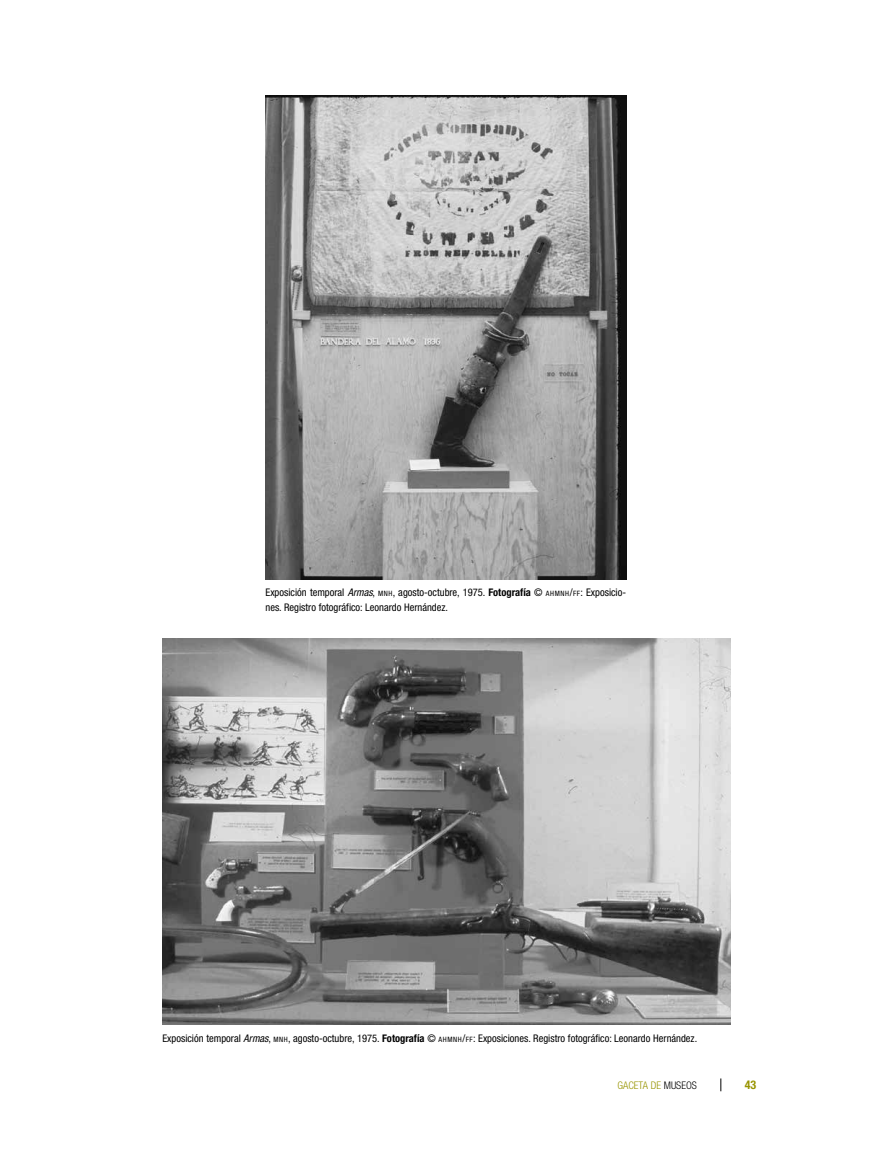
<style>
.page{position:relative;width:881px;height:1149px;background:#fff}
.page>*{position:absolute;margin:0;border:0;box-sizing:border-box;transform-origin:0 0}
.t1{font:700 condensed 12px "Helvetica Neue LT Std";color:#989400}
.t2{font:condensed 10.5px/15px "Helvetica Neue LT Std";color:#000}
.t3{font:300 condensed 10.5px "Helvetica Neue LT Std";color:#989400}
.s1{font-style:italic}
.s2{font-size:7.35px}
.s3{font-weight:700}
.s4{font-style:inherit}
.s5{color:#000}
</style>
<div class="page">
<svg style="left:720px;top:1078px;width:1px;height:12px"></svg>
<img style="left:162px;top:638px;width:568px;height:386px">
<img style="left:265px;top:95px;width:361px;height:484px">
<p class="t2" style="left:265px;top:584px;width:362px">Exposición temporal <span class="s1">Armas</span>, <span class="s2">MNH</span>, agosto-octubre, 1975. <span class="s3">Fotografía</span> © <span class="s2">AHMNH</span><span class="s4">/</span><span class="s2">FF</span>: Exposicio&shy;nes. Registro fotográfico: Leonardo Hernández.</p>
<p class="t2" style="left:162px;top:1029px;width:536px">Exposición temporal <span class="s1">Armas</span>, <span class="s2">MNH</span>, agosto-octubre, 1975. <span class="s3">Fotografía</span> © <span class="s2">AHMNH</span><span class="s4">/</span><span class="s2">FF</span>: Exposiciones. Registro fotográfico: Leonardo Hernández.</p>
<p class="t3" style="left:617px;top:1078px;width:81px">GACETA DE <span class="s5">MUSEOS</span></p>
<p class="t1" style="left:744px;top:1077px;width:13px">43</p>
</div>
